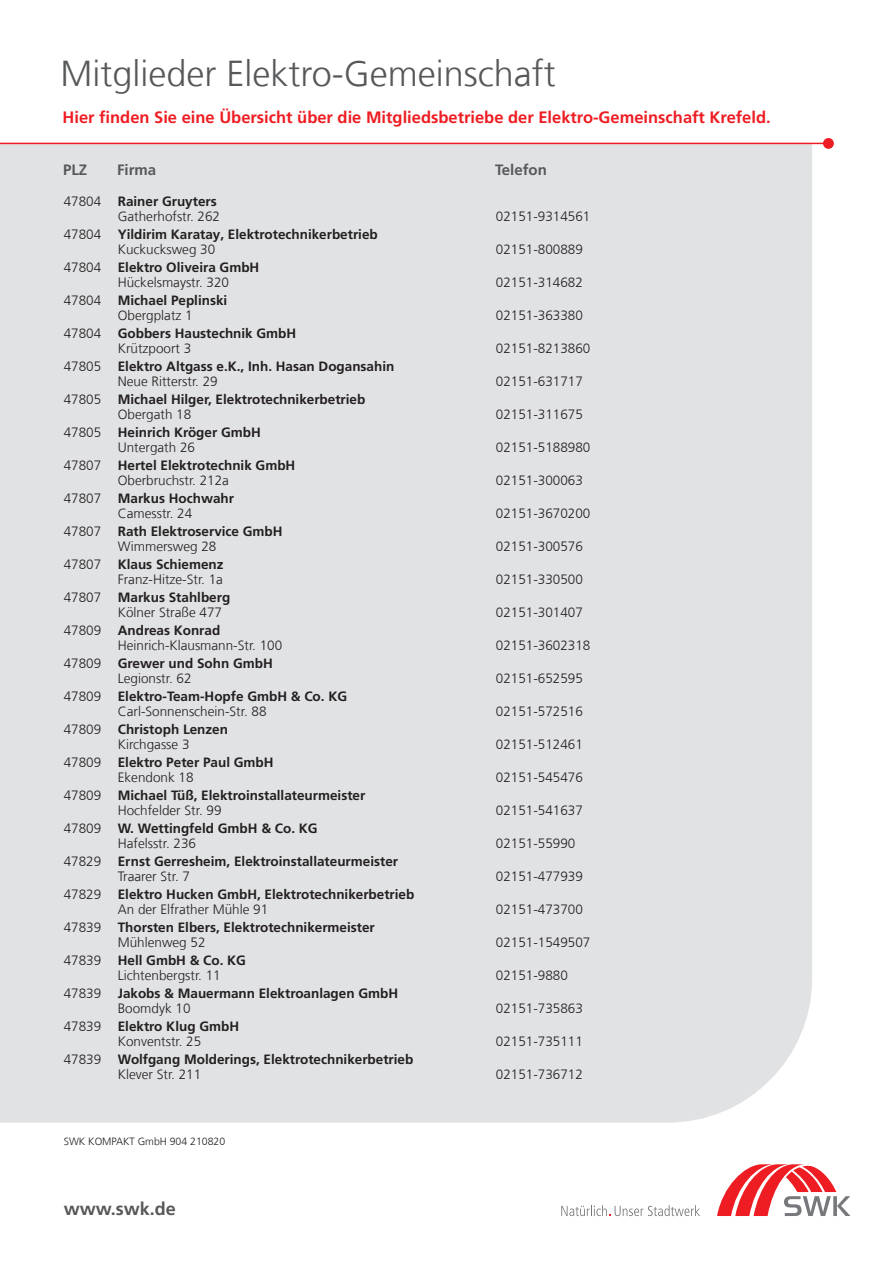
<style>
.page{position:relative;width:893px;height:1263px;background:#fff}
.page>*{position:absolute;margin:0;border:0;box-sizing:border-box;transform-origin:0 0}
.t1{font:300 36px "Frutiger LT Com";color:#57585a}
.t2{font:700 18px "Frutiger LT Com";color:#57585a}
.t3{font:700 16.5px "Frutiger LT Com";color:#ee1d23}
.t4{font:700 15px "Frutiger LT Com";color:#57585a}
.t5{font:700 13.5px "Frutiger LT Com";color:#231f20}
.t6{font:300 13.5px "Frutiger LT Com";color:#231f20}
.t7{font:300 10.5px "Frutiger LT Com";color:#231f20}
.s1{font-weight:300}
</style>
<div class="page">
<div style="left:0;top:144px;width:812px;height:979px;background:#e1e2e4"></div>
<hr style="left:0;top:143px;width:827px;height:1px;background:#ee1d23">
<div style="left:823px;top:138px;width:11px;height:11px;background:#ee1d23;border-radius:50%"></div>
<svg style="left:717px;top:1164px;width:133px;height:52px"></svg>
<svg style="left:561px;top:1205px;width:139px;height:11px"></svg>
<p class="t1" style="left:61px;top:52px;width:497px">Mitglieder Elektro-Gemeinschaft</p>
<p class="t3" style="left:63px;top:108px;width:710px">Hier finden Sie eine Übersicht über die Mitgliedsbetriebe der Elektro-Gemeinschaft Krefeld.</p>
<p class="t4" style="left:63px;top:161px;width:26px">PLZ</p>
<p class="t4" style="left:117px;top:161px;width:41px">Firma</p>
<p class="t4" style="left:495px;top:161px;width:53px">Telefon</p>
<p class="t5" style="left:64px;top:193px;width:155px"><span class="s1">47804</span> Rainer Gruyters</p>
<p class="t6" style="left:118px;top:208px;width:104px">Gatherhofstr. 262</p>
<p class="t6" style="left:496px;top:208px;width:96px">02151-9314561</p>
<p class="t5" style="left:64px;top:226px;width:315px"><span class="s1">47804</span> Yildirim Karatay, Elektrotechnikerbetrieb</p>
<p class="t6" style="left:118px;top:241px;width:99px">Kuckucksweg 30</p>
<p class="t6" style="left:496px;top:241px;width:89px">02151-800889</p>
<p class="t5" style="left:64px;top:259px;width:197px"><span class="s1">47804</span> Elektro Oliveira GmbH</p>
<p class="t6" style="left:118px;top:274px;width:113px">Hückelsmaystr. 320</p>
<p class="t6" style="left:496px;top:274px;width:89px">02151-314682</p>
<p class="t5" style="left:64px;top:292px;width:165px"><span class="s1">47804</span> Michael Peplinski</p>
<p class="t6" style="left:118px;top:307px;width:77px">Obergplatz 1</p>
<p class="t6" style="left:496px;top:307px;width:89px">02151-363380</p>
<p class="t5" style="left:64px;top:325px;width:234px"><span class="s1">47804</span> Gobbers Haustechnik GmbH</p>
<p class="t6" style="left:118px;top:340px;width:75px">Krützpoort 3</p>
<p class="t6" style="left:496px;top:340px;width:96px">02151-8213860</p>
<p class="t5" style="left:64px;top:358px;width:332px"><span class="s1">47805</span> Elektro Altgass e.K., Inh. Hasan Dogansahin</p>
<p class="t6" style="left:118px;top:373px;width:102px">Neue Ritterstr. 29</p>
<p class="t6" style="left:496px;top:373px;width:89px">02151-631717</p>
<p class="t5" style="left:64px;top:391px;width:303px"><span class="s1">47805</span> Michael Hilger, Elektrotechnikerbetrieb</p>
<p class="t6" style="left:118px;top:406px;width:75px">Obergath 18</p>
<p class="t6" style="left:496px;top:406px;width:89px">02151-311675</p>
<p class="t5" style="left:64px;top:424px;width:199px"><span class="s1">47805</span> Heinrich Kröger GmbH</p>
<p class="t6" style="left:118px;top:439px;width:79px">Untergath 26</p>
<p class="t6" style="left:496px;top:439px;width:96px">02151-5188980</p>
<p class="t5" style="left:64px;top:457px;width:233px"><span class="s1">47807</span> Hertel Elektrotechnik GmbH</p>
<p class="t6" style="left:118px;top:472px;width:113px">Oberbruchstr. 212a</p>
<p class="t6" style="left:496px;top:472px;width:89px">02151-300063</p>
<p class="t5" style="left:64px;top:490px;width:172px"><span class="s1">47807</span> Markus Hochwahr</p>
<p class="t6" style="left:118px;top:505px;width:76px">Camesstr. 24</p>
<p class="t6" style="left:496px;top:505px;width:96px">02151-3670200</p>
<p class="t5" style="left:64px;top:523px;width:220px"><span class="s1">47807</span> Rath Elektroservice GmbH</p>
<p class="t6" style="left:118px;top:538px;width:100px">Wimmersweg 28</p>
<p class="t6" style="left:496px;top:538px;width:89px">02151-300576</p>
<p class="t5" style="left:64px;top:556px;width:161px"><span class="s1">47807</span> Klaus Schiemenz</p>
<p class="t6" style="left:118px;top:571px;width:107px">Franz-Hitze-Str. 1a</p>
<p class="t6" style="left:496px;top:571px;width:89px">02151-330500</p>
<p class="t5" style="left:64px;top:589px;width:168px"><span class="s1">47807</span> Markus Stahlberg</p>
<p class="t6" style="left:118px;top:604px;width:106px">Kölner Straße 477</p>
<p class="t6" style="left:496px;top:604px;width:89px">02151-301407</p>
<p class="t5" style="left:64px;top:622px;width:158px"><span class="s1">47809</span> Andreas Konrad</p>
<p class="t6" style="left:118px;top:637px;width:166px">Heinrich-Klausmann-Str. 100</p>
<p class="t6" style="left:496px;top:637px;width:96px">02151-3602318</p>
<p class="t5" style="left:64px;top:655px;width:211px"><span class="s1">47809</span> Grewer und Sohn GmbH</p>
<p class="t6" style="left:118px;top:670px;width:75px">Legionstr. 62</p>
<p class="t6" style="left:496px;top:670px;width:89px">02151-652595</p>
<p class="t5" style="left:64px;top:688px;width:285px"><span class="s1">47809</span> Elektro-Team-Hopfe GmbH &amp; Co. KG</p>
<p class="t6" style="left:118px;top:703px;width:150px">Carl-Sonnenschein-Str. 88</p>
<p class="t6" style="left:496px;top:703px;width:89px">02151-572516</p>
<p class="t5" style="left:64px;top:721px;width:166px"><span class="s1">47809</span> Christoph Lenzen</p>
<p class="t6" style="left:118px;top:736px;width:73px">Kirchgasse 3</p>
<p class="t6" style="left:496px;top:736px;width:89px">02151-512461</p>
<p class="t5" style="left:64px;top:754px;width:211px"><span class="s1">47809</span> Elektro Peter Paul GmbH</p>
<p class="t6" style="left:118px;top:769px;width:77px">Ekendonk 18</p>
<p class="t6" style="left:496px;top:769px;width:89px">02151-545476</p>
<p class="t5" style="left:64px;top:787px;width:303px"><span class="s1">47809</span> Michael Tüß, Elektroinstallateurmeister</p>
<p class="t6" style="left:118px;top:802px;width:105px">Hochfelder Str. 99</p>
<p class="t6" style="left:496px;top:802px;width:89px">02151-541637</p>
<p class="t5" style="left:64px;top:820px;width:255px"><span class="s1">47809</span> W. Wettingfeld GmbH &amp; Co. KG</p>
<p class="t6" style="left:118px;top:835px;width:80px">Hafelsstr. 236</p>
<p class="t6" style="left:496px;top:835px;width:81px">02151-55990</p>
<p class="t5" style="left:64px;top:853px;width:336px"><span class="s1">47829</span> Ernst Gerresheim, Elektroinstallateurmeister</p>
<p class="t6" style="left:118px;top:868px;width:74px">Traarer Str. 7</p>
<p class="t6" style="left:496px;top:868px;width:89px">02151-477939</p>
<p class="t5" style="left:64px;top:886px;width:352px"><span class="s1">47829</span> Elektro Hucken GmbH, Elektrotechnikerbetrieb</p>
<p class="t6" style="left:118px;top:901px;width:152px">An der Elfrather Mühle 91</p>
<p class="t6" style="left:496px;top:901px;width:89px">02151-473700</p>
<p class="t5" style="left:64px;top:919px;width:313px"><span class="s1">47839</span> Thorsten Elbers, Elektrotechnikermeister</p>
<p class="t6" style="left:118px;top:934px;width:89px">Mühlenweg 52</p>
<p class="t6" style="left:496px;top:934px;width:96px">02151-1549507</p>
<p class="t5" style="left:64px;top:952px;width:184px"><span class="s1">47839</span> Hell GmbH &amp; Co. KG</p>
<p class="t6" style="left:118px;top:967px;width:105px">Lichtenbergstr. 11</p>
<p class="t6" style="left:496px;top:967px;width:74px">02151-9880</p>
<p class="t5" style="left:64px;top:985px;width:336px"><span class="s1">47839</span> Jakobs &amp; Mauermann Elektroanlagen GmbH</p>
<p class="t6" style="left:118px;top:1000px;width:74px">Boomdyk 10</p>
<p class="t6" style="left:496px;top:1000px;width:89px">02151-735863</p>
<p class="t5" style="left:64px;top:1018px;width:177px"><span class="s1">47839</span> Elektro Klug GmbH</p>
<p class="t6" style="left:118px;top:1033px;width:85px">Konventstr. 25</p>
<p class="t6" style="left:496px;top:1033px;width:89px">02151-735111</p>
<p class="t5" style="left:64px;top:1051px;width:351px"><span class="s1">47839</span> Wolfgang Molderings, Elektrotechnikerbetrieb</p>
<p class="t6" style="left:118px;top:1066px;width:85px">Klever Str. 211</p>
<p class="t6" style="left:496px;top:1066px;width:89px">02151-736712</p>
<p class="t7" style="left:64px;top:1135px;width:163px">SWK KOMPAKT GmbH 904 210820</p>
<p class="t2" style="left:64px;top:1198px;width:114px">www.swk.de</p>
</div>
